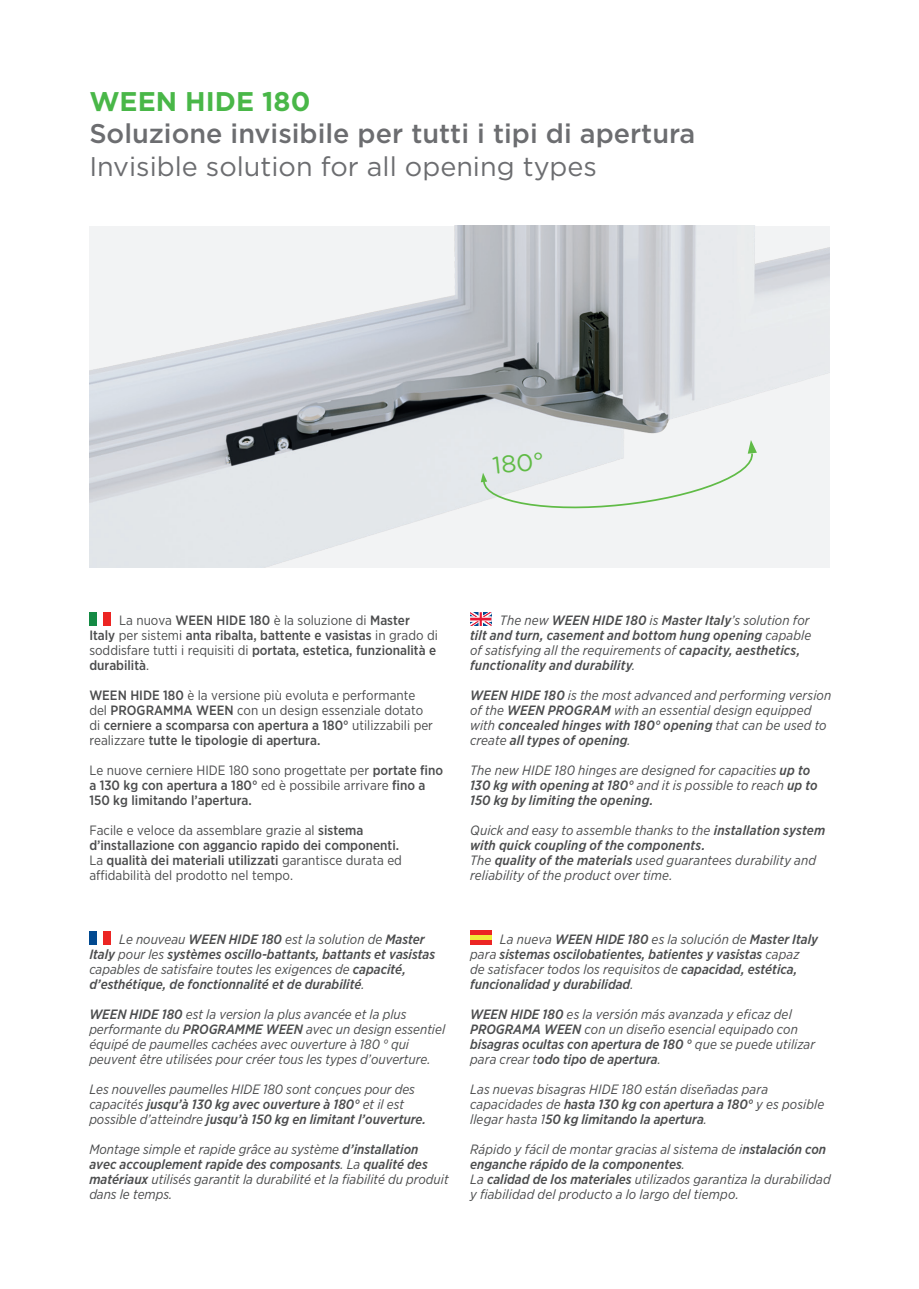
<style>
.page{position:relative;width:919px;height:1289px;background:#fff}
.page>*{position:absolute;margin:0;border:0;box-sizing:border-box;transform-origin:0 0}
.t1{font:500 27px "Gotham";color:#6c6d70}
.t2{font:27px "Gotham";color:#6c6d70}
.t3{font:700 27px "Gotham";color:#49b748}
.t4{font:24.15px "Gotham Rounded";color:#60bb46}
.t5{font:italic 13.5px/15px "Gotham Narrow";letter-spacing:.005em;color:#4b4c4d}
.t6{font:italic 500 13.5px/15px "Gotham Narrow";color:#4b4c4d}
.t7{font:13.5px/15px "Gotham Narrow";color:#4b4c4d}
.t8{font:500 13.5px/15px "Gotham Narrow";color:#4b4c4d}
.s1{font-weight:400}
.s2{font-weight:500}
</style>
<div class="page">
<svg style="left:470px;top:612px;width:21px;height:14px"></svg>
<div style="left:89px;top:930px;width:7px;height:14px;background:#014990"></div>
<div style="left:103px;top:930px;width:8px;height:14px;background:#ec2523"></div>
<hr style="left:470px;top:930px;width:21px;height:4px;background:#ec2523">
<div style="left:470px;top:934px;width:21px;height:6px;background:#f0eb3a"></div>
<hr style="left:470px;top:940px;width:21px;height:4px;background:#ec2523">
<div style="left:89px;top:612px;width:7px;height:14px;background:#148a44"></div>
<div style="left:103px;top:612px;width:8px;height:14px;background:#ec2523"></div>
<img style="left:89px;top:225px;width:740px;height:342px">
<svg style="left:480px;top:440px;width:276px;height:72px"></svg>
<h1 class="t3" style="left:89px;top:83px;width:222px">WEEN HIDE 180</h1>
<h1 class="t1" style="left:89px;top:116px;width:607px">Soluzione invisibile per tutti i tipi di apertura</h1>
<h1 class="t2" style="left:89px;top:149px;width:509px">Invisible solution for all opening types</h1>
<h2 class="t4" style="left:490px;top:449px;width:54px;rotate:-6deg">180°</h2>
<p class="t8" style="left:89px;top:612px;width:350px;text-indent:30px"><span class="s1">La nuova</span> WEEN HIDE 180 <span class="s1">è la soluzione di</span> Master Italy <span class="s1">per sistemi</span> anta ribalta, battente e vasistas <span class="s1">in grado di soddisfare tutti i requisiti di</span> portata, estetica, funzionalità e durabilità<span class="s1">.</span></p>
<p class="t7" style="left:89px;top:687px;width:345px"><span class="s2">WEEN HIDE 180</span> è la versione più evoluta e performante del <span class="s2">PROGRAMMA WEEN</span> con un design essenziale dotato di <span class="s2">cerniere a scomparsa con apertura a 180°</span> utilizzabili per realizzare <span class="s2">tutte le tipologie di apertura.</span></p>
<p class="t8" style="left:89px;top:762px;width:355px"><span class="s1">Le nuove cerniere HIDE 180 sono progettate per</span> portate fino a 130 kg con apertura a 180° <span class="s1">ed è possibile arrivare</span> fino a<br>150 kg limitando l’apertura.</p>
<p class="t7" style="left:89px;top:822px;width:314px">Facile e veloce da assemblare grazie al <span class="s2">sistema d’installazione con aggancio rapido dei componenti.<br></span>La <span class="s2">qualità dei materiali utilizzati</span> garantisce durata ed affidabilità del prodotto nel tempo.</p>
<p class="t6" style="left:470px;top:612px;width:343px;text-indent:30px"><span class="s1">The new</span> WEEN HIDE 180 <span class="s1">is</span> Master Italy<span class="s1">’s solution for </span>tilt and turn, casement and bottom hung opening <span class="s1">capable of satisfying all the requirements of</span> capacity, aesthetics, functionality and durability<span class="s1">.</span></p>
<p class="t5" style="left:470px;top:687px;width:362px"><span class="s2">WEEN HIDE 180</span> is the most advanced and performing version of the <span class="s2">WEEN PROGRAM</span> with an essential design equipped with <span class="s2">concealed hinges with 180° opening</span> that can be used to create <span class="s2">all types of opening</span>.</p>
<p class="t5" style="left:470px;top:762px;width:349px">The new HIDE 180 hinges are designed for capacities <span class="s2">up to<br>130 kg with opening at 180°</span> and it is possible to reach <span class="s2">up to<br>150 kg by limiting the opening.</span></p>
<p class="t5" style="left:470px;top:822px;width:356px">Quick and easy to assemble thanks to the <span class="s2">installation system with quick coupling of the components.<br></span>The <span class="s2">quality of the materials</span> used guarantees durability and reliability of the product over time.</p>
<p class="t6" style="left:89px;top:931px;width:347px;text-indent:30px"><span class="s1">Le nouveau</span> WEEN HIDE 180 <span class="s1">est la solution de</span> Master Italy <span class="s1">pour les</span> systèmes oscillo-battants, battants et vasistas <span class="s1">capables de satisfaire toutes les exigences de</span> capacité, d’esthétique, de fonctionnalité et de durabilité<span class="s1">.</span></p>
<p class="t5" style="left:89px;top:1006px;width:357px"><span class="s2">WEEN HIDE 180</span> est la version la plus avancée et la plus performante du <span class="s2">PROGRAMME WEEN</span> avec un design essentiel équipé de paumelles cachées avec ouverture à 180 ° qui peuvent être utilisées pour créer tous les types d’ouverture.</p>
<p class="t5" style="left:89px;top:1081px;width:338px">Les nouvelles paumelles HIDE 180 sont conçues pour des capacités <span class="s2">jusqu’à 130 kg avec ouverture à 180°</span> et il est possible d’atteindre <span class="s2">jusqu’à 150 kg en limitant l’ouverture.</span></p>
<p class="t5" style="left:89px;top:1141px;width:361px">Montage simple et rapide grâce au système <span class="s2">d’installation avec accouplement rapide des composants</span>. La <span class="s2">qualité des matériaux</span> utilisés garantit la durabilité et la fiabilité du produit dans le temps.</p>
<p class="t6" style="left:470px;top:931px;width:349px;text-indent:30px"><span class="s1">La nueva</span> WEEN HIDE 180 <span class="s1">es la solución de</span> Master Italy <span class="s1">para</span> sistemas oscilobatientes, batientes y vasistas <span class="s1">capaz<br>de satisfacer todos los requisitos de</span> capacidad, estética, funcionalidad y durabilidad<span class="s1">.</span></p>
<p class="t5" style="left:470px;top:1006px;width:346px"><span class="s2">WEEN HIDE 180</span> es la versión más avanzada y eficaz del <span class="s2">PROGRAMA WEEN</span> con un diseño esencial equipado con <span class="s2">bisagras ocultas con apertura de 180 °</span> que se puede utilizar para crear t<span class="s2">odo tipo de apertura</span>.</p>
<p class="t5" style="left:470px;top:1081px;width:355px">Las nuevas bisagras HIDE 180 están diseñadas para capacidades de <span class="s2">hasta 130 kg con apertura a 180°</span> y es posible llegar hasta 1<span class="s2">50 kg limitando la apertura</span>.</p>
<p class="t5" style="left:470px;top:1141px;width:362px">Rápido y fácil de montar gracias al sistema de i<span class="s2">nstalación con enganche rápido de la componentes</span>.<br>La <span class="s2">calidad de los materiales</span> utilizados garantiza la durabilidad y fiabilidad del producto a lo largo del tiempo.</p>
</div>
